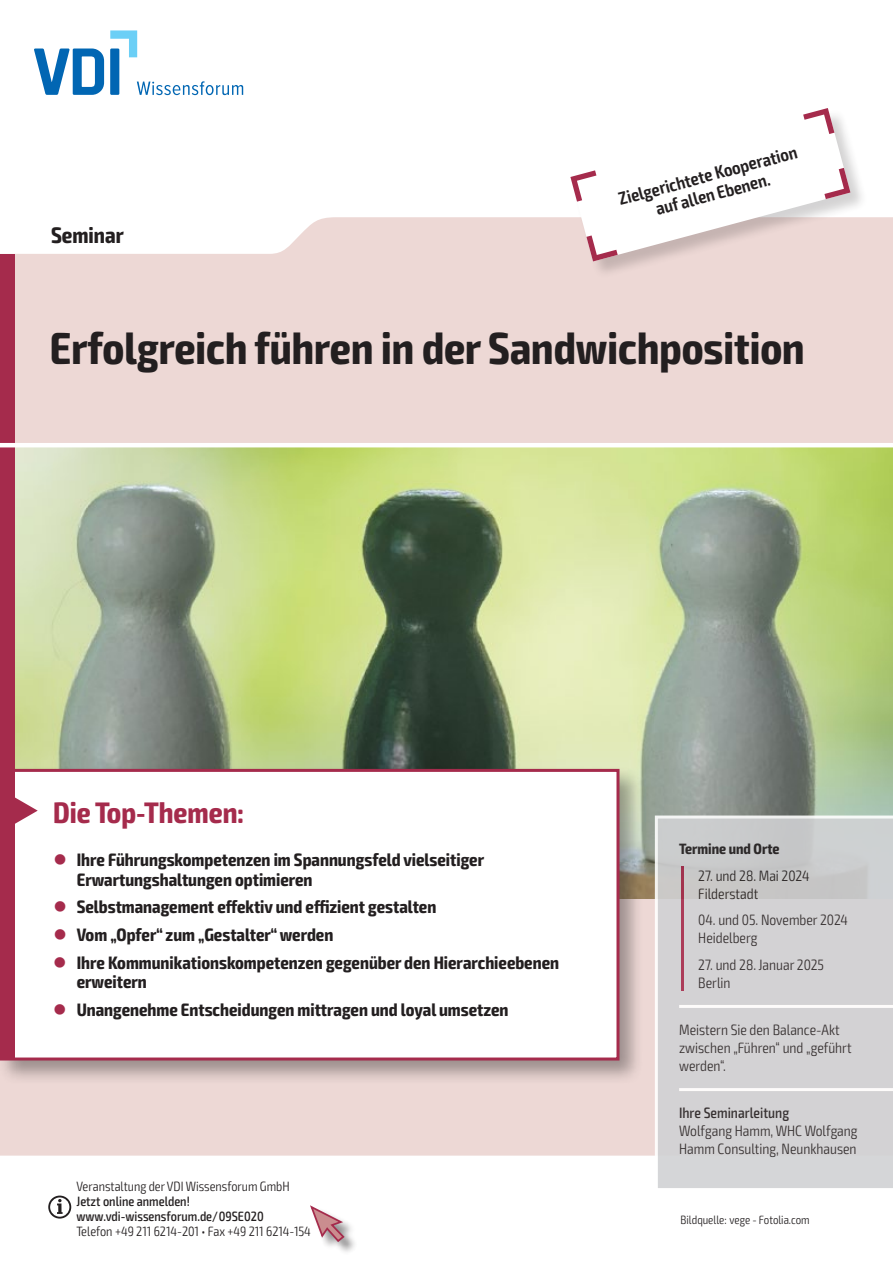
<style>
.page{position:relative;width:893px;height:1263px;background:#fff}
.page>*{position:absolute;margin:0;border:0;box-sizing:border-box;transform-origin:0 0}
.t1{font:700 condensed 45px "Exo 2";color:#231f20}
.t2{font:700 condensed 29.7px "Exo 2";color:#a52b4c}
.t3{font:700 condensed 22.5px "Exo 2";color:#231f20}
.t4{font:700 condensed 18px/19.5px "Exo 2";color:#231f20}
.t5{font:600 condensed 18px/19.5px "Exo 2";color:#231f20;text-align:center}
.t6{font:300 condensed 15px/18px "Exo 2";color:#231f20}
.t7{font:500 condensed 15px "Exo 2";color:#231f20}
.t8{font:700 condensed 15px "Exo 2";color:#231f20}
.t9{font:300 condensed 13.5px "Exo 2";color:#231f20}
.t10{font:500 condensed 13.5px/15px "Exo 2";color:#231f20}
.t11{font:300 condensed 12px "Exo 2";color:#231f20}
.s1{color:#a52b4c}
</style>
<div class="page">
<div style="left:0;top:217px;width:893px;height:938px;background:#edd8d5"></div>
<img style="left:14px;top:447px;width:879px;height:451px">
<div style="left:0;top:765px;width:644px;height:320px;background:#231f20;opacity:.4"></div>
<div style="left:2px;top:770px;width:616px;height:289px;background:#fff"></div>
<div style="left:3px;top:772px;width:11px;height:285px;background:#a52b4c"></div>
<div style="left:0;top:769px;width:619px;height:291px;border:3px solid #a52b4c"></div>
<svg style="left:14px;top:796px;width:24px;height:29px"></svg>
<div style="left:0;top:254px;width:14px;height:519px;background:#a52b4c"></div>
<div style="left:311px;top:1206px;width:47px;height:49px;background:#231f20;opacity:.5"></div>
<svg style="left:310px;top:1205px;width:36px;height:38px"></svg>
<hr style="left:0;top:443px;width:893px;height:4px;background:#fff">
<svg style="left:655px;top:815px;width:238px;height:373px;background:#d2d1d2"></svg>
<svg style="left:48px;top:1195px;width:23px;height:23px"></svg>
<svg style="left:34px;top:30px;width:209px;height:65px"></svg>
<div style="left:571px;top:109px;width:297px;height:170px;background:#231f20;opacity:.2"></div>
<svg style="left:570px;top:108px;width:280px;height:153px"></svg>
<p class="t3" style="left:51px;top:221px;width:74px">Seminar</p>
<p class="t5" style="left:617px;top:190px;width:186px;rotate:-15deg">Zielgerichtete Kooperation auf allen Ebenen.</p>
<h1 class="t1" style="left:50px;top:321px;width:756px">Erfolgreich führen in der Sandwichposition</h1>
<h2 class="t2" style="left:53px;top:794px;width:192px">Die Top-Themen:</h2>
<p class="t4" style="left:77px;top:850px;width:409px;text-indent:-23px"><span class="s1">●</span> Ihre Führungskompetenzen im Spannungsfeld vielseitiger<br>Erwartungshaltungen optimieren</p>
<p class="t4" style="left:53px;top:898px;width:384px"><span class="s1">●</span> Selbstmanagement effektiv und effizient gestalten</p>
<p class="t4" style="left:53px;top:925px;width:281px"><span class="s1">●</span> Vom „Opfer“ zum „Gestalter“ werden</p>
<p class="t4" style="left:77px;top:953px;width:484px;text-indent:-23px"><span class="s1">●</span> Ihre Kommunikationskompetenzen gegenüber den Hierarchieebenen erweitern</p>
<p class="t4" style="left:53px;top:1000px;width:457px"><span class="s1">●</span> Unangenehme Entscheidungen mittragen und loyal umsetzen</p>
<p class="t9" style="left:77px;top:1178px;width:215px">Veranstaltung der VDI Wissensforum GmbH</p>
<p class="t10" style="left:77px;top:1194px;width:189px">Jetzt online anmelden! www.vdi-wissensforum.de/09SE020</p>
<p class="t9" style="left:77px;top:1223px;width:236px">Telefon +49 211 6214-201 • Fax +49 211 6214-154</p>
<p class="t8" style="left:679px;top:840px;width:102px">Termine und Orte</p>
<p class="t6" style="left:698px;top:867px;width:113px">27. und 28. Mai 2024<br>Filderstadt</p>
<p class="t6" style="left:698px;top:911px;width:151px">04. und 05. November 2024<br>Heidelberg</p>
<p class="t6" style="left:698px;top:956px;width:127px">27. und 28. Januar 2025<br>Berlin</p>
<p class="t6" style="left:679px;top:1021px;width:174px">Meistern Sie den Balance-Akt zwischen „Führen“ und „geführt werden“.</p>
<p class="t7" style="left:679px;top:1104px;width:112px">Ihre Seminarleitung</p>
<p class="t6" style="left:679px;top:1122px;width:180px">Wolfgang Hamm, WHC Wolfgang<br>Hamm Consulting, Neunkhausen</p>
<p class="t11" style="left:681px;top:1212px;width:131px">Bildquelle: vege - Fotolia.com</p>
</div>
